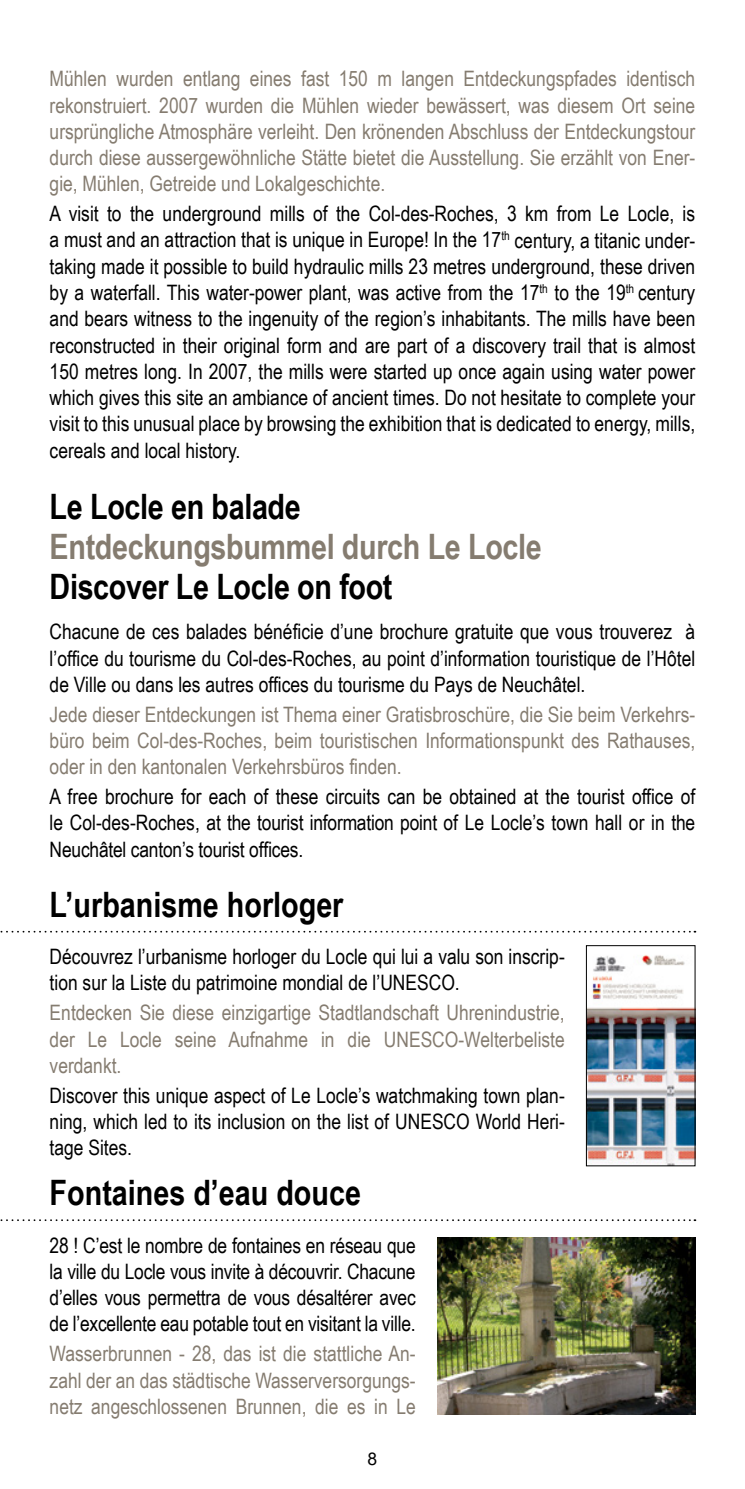
<style>
.page{position:relative;width:745px;height:1489px;background:#fff}
.page>*{position:absolute;margin:0;border:0;box-sizing:border-box;transform-origin:0 0}
.t1{font:700 35px "Arial Narrow";color:#000}
.t2{font:700 35px "Arial Narrow";letter-spacing:-.01em;color:#857c70}
.t3{font:21.25px/26.2px "Arial Narrow";color:#000;text-align:justify}
.t4{font:21.25px/26.2px "Arial Narrow";color:#857c70;text-align:justify}
.t5{font:17.5px "Arial";color:#000}
</style>
<div class="page">
<svg style="left:0;top:930px;width:695px;height:2px"></svg>
<svg style="left:0;top:1219px;width:695px;height:1px"></svg>
<img style="left:437px;top:1237px;width:257px;height:177px">
<img style="left:587px;top:955px;width:105px;height:208px">
<div style="left:585px;top:945px;width:109px;height:220px;border:1px solid #000"></div>
<p class="t4" style="left:50px;top:65px;width:646px">Mühlen wurden entlang eines fast 150 m langen Entdeckungspfades identisch rekonstruiert. 2007 wurden die Mühlen wieder bewässert, was diesem Ort seine ursprüngliche Atmosphäre verleiht. Den krönenden Abschluss der Entdeckungstour durch diese aussergewöhnliche Stätte bietet die Ausstellung. Sie erzählt von Ener&shy;gie, Mühlen, Getreide und Lokalgeschichte.</p>
<p class="t3" style="left:50px;top:200px;width:646px">A visit to the underground mills of the Col-des-Roches, 3 km from Le Locle, is a must and an attraction that is unique in Europe! In the 17<sup>th</sup> century, a titanic under&shy;taking made it possible to build hydraulic mills 23 metres underground, these driven by a waterfall. This water-power plant, was active from the 17<sup>th</sup> to the 19<sup>th</sup> century and bears witness to the ingenuity of the region’s inhabitants. The mills have been reconstructed in their original form and are part of a discovery trail that is almost 150 metres long. In 2007, the mills were started up once again using water power which gives this site an ambiance of ancient times. Do not hesitate to complete your visit to this unusual place by browsing the exhibition that is dedicated to energy, mills, cereals and local history.</p>
<h1 class="t1" style="left:50px;top:480px;width:252px">Le Locle en balade</h1>
<h1 class="t2" style="left:50px;top:520px;width:493px">Entdeckungsbummel durch Le Locle</h1>
<h1 class="t1" style="left:50px;top:560px;width:344px">Discover Le Locle on foot</h1>
<p class="t3" style="left:50px;top:618px;width:646px">Chacune de ces balades bénéficie d’une brochure gratuite que vous trouverez à l’office du tourisme du Col-des-Roches, au point d’information touristique de l’Hôtel de Ville ou dans les autres offices du tourisme du Pays de Neuchâtel.</p>
<p class="t4" style="left:50px;top:700px;width:646px">Jede dieser Entdeckungen ist Thema einer Gratisbroschüre, die Sie beim Verkehrs&shy;büro beim Col-des-Roches, beim touristischen Informationspunkt des Rathauses, oder in den kantonalen Verkehrsbüros finden.</p>
<p class="t3" style="left:50px;top:782px;width:646px">A free brochure for each of these circuits can be obtained at the tourist office of le Col-des-Roches, at the tourist information point of Le Locle’s town hall or in the Neuchâtel canton’s tourist offices.</p>
<h1 class="t1" style="left:50px;top:877px;width:295px">L’urbanisme horloger</h1>
<p class="t3" style="left:50px;top:942px;width:516px">Découvrez l’urbanisme horloger du Locle qui lui a valu son inscrip&shy;tion sur la Liste du patrimoine mondial de l’UNESCO.</p>
<p class="t4" style="left:50px;top:998px;width:516px">Entdecken Sie diese einzigartige Stadtlandschaft Uhrenindustrie, der Le Locle seine Aufnahme in die UNESCO-Welterbeliste verdankt.</p>
<p class="t3" style="left:50px;top:1081px;width:516px">Discover this unique aspect of Le Locle’s watchmaking town plan&shy;ning, which led to its inclusion on the list of UNESCO World Heri&shy;tage Sites.</p>
<h1 class="t1" style="left:50px;top:1166px;width:313px">Fontaines d’eau douce</h1>
<p class="t3" style="left:50px;top:1231px;width:367px">28 ! C’est le nombre de fontaines en réseau que la ville du Locle vous invite à découvrir. Chacune d’elles vous permettra de vous désaltérer avec de l’excellente eau potable tout en visitant la ville.</p>
<p class="t4" style="left:50px;top:1339px;width:367px">Wasserbrunnen - 28, das ist die stattliche An&shy;zahl der an das städtische Wasserversorgungs&shy;netz angeschlossenen Brunnen, die es in Le</p>
<p class="t5" style="left:367px;top:1446px;width:11px">8</p>
</div>
